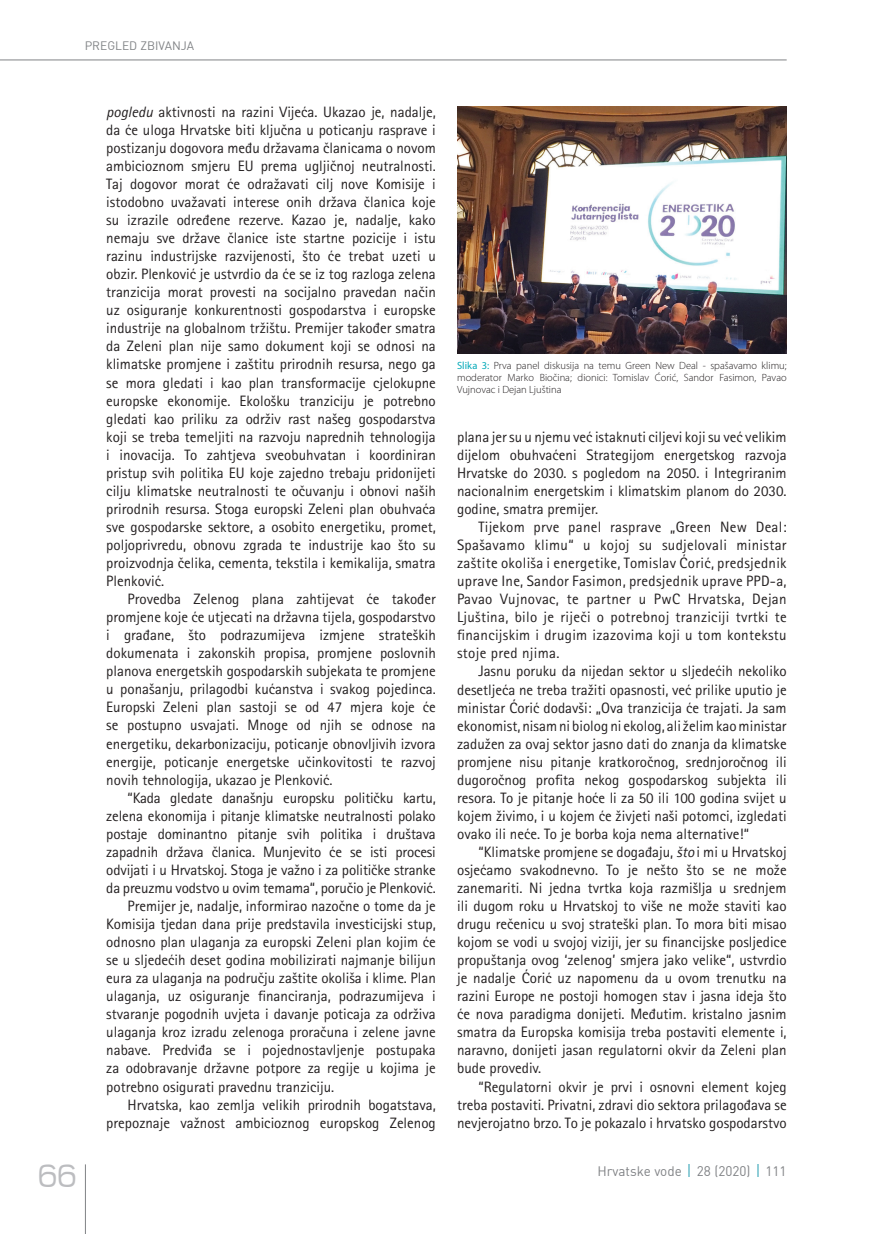
<style>
.page{position:relative;width:893px;height:1234px;background:#fff}
.page>*{position:absolute;margin:0;border:0;box-sizing:border-box;transform-origin:0 0}
.t1{font:300 36px "Teen";color:#bcbdc0}
.OSNOVNI_TEKST_10-12{font:15px/18px "Rotis Sans Serifklemy";color:#231f20;text-align:justify}
.t2{font:13.5px "DIN";color:#808285}
.t3{font:12px "DIN";color:#808285}
.TABLICA{font:300 10.5px/12px "Myriad Pro";color:#231f20;text-align:justify}
.s1{font-style:italic}
.s2{font-weight:400;color:#07aab9}
</style>
<div class="page">
<hr style="left:85px;top:1164px;width:1px;height:69px;background:#808285">
<hr style="left:0;top:60px;width:787px;height:1px;background:#808285">
<svg style="left:689px;top:1164px;width:1px;height:12px"></svg>
<svg style="left:757px;top:1164px;width:2px;height:12px"></svg>
<img style="left:457px;top:106px;width:330px;height:247px">
<p class="t3" style="left:85px;top:37px;width:111px">PREGLED ZBIVANJA</p>
<p class="OSNOVNI_TEKST_10-12" style="left:106px;top:102px;width:331px"><span class="s1">pogledu</span> aktivnosti na razini Vijeća. Ukazao je, nadalje, da će uloga Hrvatske biti ključna u poticanju rasprave i postizanju dogovora među državama članicama o novom ambicioznom smjeru EU prema ugljičnoj neutralnosti.<br>Taj dogovor morat će odražavati cilj nove Komisije i istodobno uvažavati interese onih država članica koje su izrazile određene rezerve. Kazao je, nadalje, kako nemaju sve države članice iste startne pozicije i istu razinu industrijske razvijenosti, što će trebat uzeti u obzir. Plenković je ustvrdio da će se iz tog razloga zelena tranzicija morat provesti na socijalno pravedan način uz osiguranje konkurentnosti gospodarstva i europske industrije na globalnom tržištu. Premijer također smatra da Zeleni plan nije samo dokument koji se odnosi na klimatske promjene i zaštitu prirodnih resursa, nego ga se mora gledati i kao plan transformacije cjelokupne europske ekonomije. Ekološku tranziciju je potrebno gledati kao priliku za održiv rast našeg gospodarstva koji se treba temeljiti na razvoju naprednih tehnologija i inovacija. To zahtjeva sveobuhvatan i koordiniran pristup svih politika EU koje zajedno trebaju pridonijeti cilju klimatske neutralnosti te očuvanju i obnovi naših prirodnih resursa. Stoga europski Zeleni plan obuhvaća sve gospodarske sektore, a osobito energetiku, promet, poljoprivredu, obnovu zgrada te industrije kao što su proizvodnja čelika, cementa, tekstila i kemikalija, smatra Plenković.</p>
<p class="OSNOVNI_TEKST_10-12" style="left:106px;top:589px;width:331px;text-indent:21px">Provedba Zelenog plana zahtijevat će također promjene koje će utjecati na državna tijela, gospodarstvo i građane, što podrazumijeva izmjene strateških dokumenata i zakonskih propisa, promjene poslovnih planova energetskih gospodarskih subjekata te promjene u ponašanju, prilagodbi kućanstva i svakog pojedinca.<br>Europski Zeleni plan sastoji se od 47 mjera koje će se postupno usvajati. Mnoge od njih se odnose na energetiku, dekarbonizaciju, poticanje obnovljivih izvora energije, poticanje energetske učinkovitosti te razvoj novih tehnologija, ukazao je Plenković.</p>
<p class="OSNOVNI_TEKST_10-12" style="left:106px;top:788px;width:331px;text-indent:21px">“Kada gledate današnju europsku političku kartu, zelena ekonomija i pitanje klimatske neutralnosti polako postaje dominantno pitanje svih politika i društava zapadnih država članica. Munjevito će se isti procesi odvijati i u Hrvatskoj. Stoga je važno i za političke stranke da preuzmu vodstvo u ovim temama“, poručio je Plenković.</p>
<p class="OSNOVNI_TEKST_10-12" style="left:106px;top:896px;width:331px;text-indent:21px">Premijer je, nadalje, informirao nazočne o tome da je Komisija tjedan dana prije predstavila investicijski stup, odnosno plan ulaganja za europski Zeleni plan kojim će se u sljedećih deset godina mobilizirati najmanje bilijun eura za ulaganja na području zaštite okoliša i klime. Plan ulaganja, uz osiguranje financiranja, podrazumijeva i stvaranje pogodnih uvjeta i davanje poticaja za održiva ulaganja kroz izradu zelenoga proračuna i zelene javne nabave. Predviđa se i pojednostavljenje postupaka za odobravanje državne potpore za regije u kojima je potrebno osigurati pravednu tranziciju.</p>
<p class="OSNOVNI_TEKST_10-12" style="left:106px;top:1095px;width:331px;text-align:right">Hrvatska, kao zemlja velikih prirodnih bogatstava, prepoznaje važnost ambicioznog europskog Zelenog</p>
<p class="TABLICA" style="left:457px;top:359px;width:331px"><span class="s2">Slika 3:</span> Prva panel diskusija na temu Green New Deal - spašavamo klimu; moderator Marko Biočina; dionici: Tomislav Ćorić, Sandor Fasimon, Pavao Vujnovac i Dejan Ljuština</p>
<p class="OSNOVNI_TEKST_10-12" style="left:457px;top:427px;width:331px">plana jer su u njemu već istaknuti ciljevi koji su već velikim dijelom obuhvaćeni Strategijom energetskog razvoja Hrvatske do 2030. s pogledom na 2050. i Integriranim nacionalnim energetskim i klimatskim planom do 2030. godine, smatra premijer.</p>
<p class="OSNOVNI_TEKST_10-12" style="left:457px;top:518px;width:331px;text-indent:21px">Tijekom prve panel rasprave „Green New Deal:<br>Spašavamo klimu“ u kojoj su sudjelovali ministar zaštite okoliša i energetike, Tomislav Ćorić, predsjednik uprave Ine, Sandor Fasimon, predsjednik uprave PPD-a, Pavao Vujnovac, te partner u PwC Hrvatska, Dejan Ljuština, bilo je riječi o potrebnoj tranziciji tvrtki te financijskim i drugim izazovima koji u tom kontekstu stoje pred njima.</p>
<p class="OSNOVNI_TEKST_10-12" style="left:457px;top:662px;width:331px;text-indent:21px">Jasnu poruku da nijedan sektor u sljedećih nekoliko desetljeća ne treba tražiti opasnosti, već prilike uputio je ministar Ćorić dodavši: „Ova tranzicija će trajati. Ja sam ekonomist, nisam ni biolog ni ekolog, ali želim kao ministar zadužen za ovaj sektor jasno dati do znanja da klimatske promjene nisu pitanje kratkoročnog, srednjoročnog ili dugoročnog profita nekog gospodarskog subjekta ili resora. To je pitanje hoće li za 50 ili 100 godina svijet u kojem živimo, i u kojem će živjeti naši potomci, izgledati ovako ili neće. To je borba koja nema alternative!“</p>
<p class="OSNOVNI_TEKST_10-12" style="left:457px;top:842px;width:331px;text-indent:21px">“Klimatske promjene se događaju, <span class="s1">što</span> i mi u Hrvatskoj osjećamo svakodnevno. To je nešto što se ne može zanemariti. Ni jedna tvrtka koja razmišlja u srednjem ili dugom roku u Hrvatskoj to više ne može staviti kao drugu rečenicu u svoj strateški plan. To mora biti misao kojom se vodi u svojoj viziji, jer su financijske posljedice propuštanja ovog ‘zelenog’ smjera jako velike“, ustvrdio je nadalje Ćorić uz napomenu da u ovom trenutku na razini Europe ne postoji homogen stav i jasna ideja što će nova paradigma donijeti. Međutim. kristalno jasnim smatra da Europska komisija treba postaviti elemente i, naravno, donijeti jasan regulatorni okvir da Zeleni plan bude provediv.</p>
<p class="OSNOVNI_TEKST_10-12" style="left:457px;top:1077px;width:331px;text-indent:21px">“Regulatorni okvir je prvi i osnovni element kojeg treba postaviti. Privatni, zdravi dio sektora prilagođava se nevjerojatno brzo. To je pokazalo i hrvatsko gospodarstvo</p>
<p class="t1" style="left:38px;top:1156px;width:40px">66</p>
<p class="t2" style="left:597px;top:1161px;width:191px">Hrvatske vode 28 (2020) 111</p>
</div>
